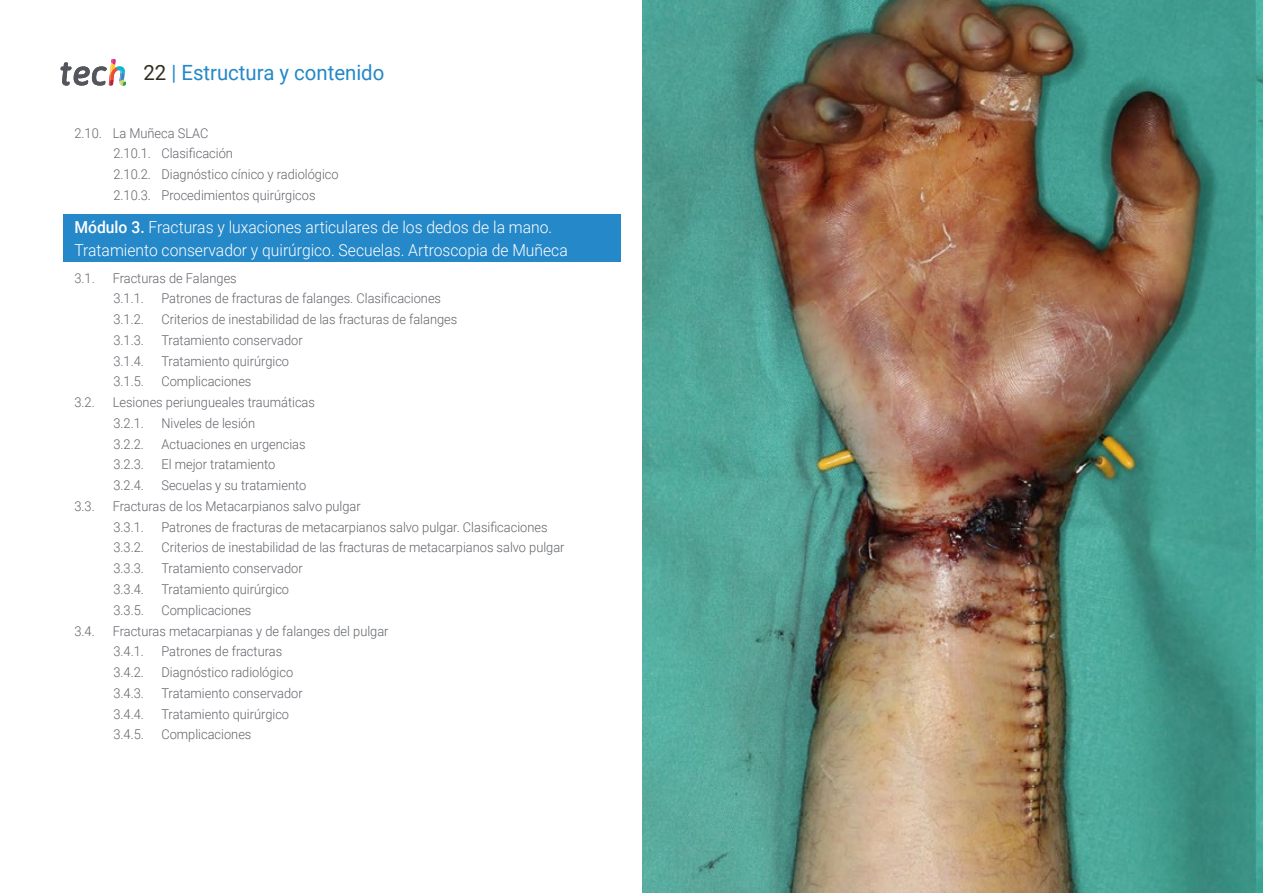
<style>
.page{position:relative;width:1263px;height:893px;background:#fff}
.page>*{position:absolute;margin:0;border:0;box-sizing:border-box;transform-origin:0 0}
.t1{font:21px "Roboto";color:#2488c9}
.t2{font:300 16.5px/22.5px "Roboto";color:#fff;scale:.95 1}
.t3{font:300 13.5px/20.7px "Roboto";color:#61646a;scale:.95 1}
.s1{color:#312e20}
.s2{font-weight:500}
</style>
<div class="page">
<img style="left:642px;top:0;width:621px;height:893px">
<div style="left:63px;top:214px;width:558px;height:48px;background:#2488c9"></div>
<svg style="left:61px;top:59px;width:65px;height:27px"></svg>
<h1 class="t1" style="left:144px;top:57px;width:242px"><span class="s1">22</span> | Estructura y contenido</h1>
<p class="t3" style="left:113px;top:122px;width:239px;text-indent:-39px">2.10. La Muñeca SLAC<br>2.10.1. Clasificación<br>2.10.2. Diagnóstico cínico y radiológico<br>2.10.3. Procedimientos quirúrgicos</p>
<p class="t2" style="left:74px;top:215px;width:521px"><span class="s2">Módulo 3.</span> Fracturas y luxaciones articulares de los dedos de la mano.<br>Tratamiento conservador y quirúrgico. Secuelas. Artroscopia de Muñeca</p>
<p class="t3" style="left:74px;top:267px;width:23px">3.1.</p>
<p class="t3" style="left:113px;top:267px;width:132px">Fracturas de Falanges<br>3.1.1.</p>
<p class="t3" style="left:161px;top:288px;width:296px">Patrones de fracturas de falanges. Clasificaciones</p>
<p class="t3" style="left:113px;top:309px;width:34px">3.1.2.</p>
<p class="t3" style="left:161px;top:309px;width:313px">Criterios de inestabilidad de las fracturas de falanges</p>
<p class="t3" style="left:113px;top:329px;width:34px">3.1.3.</p>
<p class="t3" style="left:161px;top:329px;width:150px">Tratamiento conservador</p>
<p class="t3" style="left:113px;top:350px;width:34px">3.1.4.</p>
<p class="t3" style="left:161px;top:350px;width:136px">Tratamiento quirúrgico</p>
<p class="t3" style="left:113px;top:371px;width:34px">3.1.5.</p>
<p class="t3" style="left:161px;top:371px;width:96px">Complicaciones</p>
<p class="t3" style="left:74px;top:392px;width:23px">3.2.</p>
<p class="t3" style="left:113px;top:392px;width:214px">Lesiones periungueales traumáticas<br>3.2.1.</p>
<p class="t3" style="left:161px;top:412px;width:100px">Niveles de lesión</p>
<p class="t3" style="left:113px;top:433px;width:34px">3.2.2.</p>
<p class="t3" style="left:161px;top:433px;width:153px">Actuaciones en urgencias</p>
<p class="t3" style="left:113px;top:454px;width:34px">3.2.3.</p>
<p class="t3" style="left:161px;top:454px;width:121px">El mejor tratamiento</p>
<p class="t3" style="left:113px;top:475px;width:34px">3.2.4.</p>
<p class="t3" style="left:161px;top:475px;width:154px">Secuelas y su tratamiento</p>
<p class="t3" style="left:74px;top:495px;width:23px">3.3.</p>
<p class="t3" style="left:113px;top:495px;width:263px">Fracturas de los Metacarpianos salvo pulgar<br>3.3.1.</p>
<p class="t3" style="left:161px;top:516px;width:408px">Patrones de fracturas de metacarpianos salvo pulgar. Clasificaciones</p>
<p class="t3" style="left:113px;top:537px;width:34px">3.3.2.</p>
<p class="t3" style="left:161px;top:537px;width:426px">Criterios de inestabilidad de las fracturas de metacarpianos salvo pulgar</p>
<p class="t3" style="left:113px;top:558px;width:34px">3.3.3.</p>
<p class="t3" style="left:161px;top:558px;width:150px">Tratamiento conservador</p>
<p class="t3" style="left:113px;top:578px;width:34px">3.3.4.</p>
<p class="t3" style="left:161px;top:578px;width:136px">Tratamiento quirúrgico</p>
<p class="t3" style="left:113px;top:599px;width:34px">3.3.5.</p>
<p class="t3" style="left:161px;top:599px;width:96px">Complicaciones</p>
<p class="t3" style="left:74px;top:620px;width:23px">3.4.</p>
<p class="t3" style="left:113px;top:620px;width:292px">Fracturas metacarpianas y de falanges del pulgar<br>3.4.1.</p>
<p class="t3" style="left:161px;top:641px;width:129px">Patrones de fracturas</p>
<p class="t3" style="left:113px;top:661px;width:34px">3.4.2.</p>
<p class="t3" style="left:161px;top:661px;width:140px">Diagnóstico radiológico</p>
<p class="t3" style="left:113px;top:682px;width:34px">3.4.3.</p>
<p class="t3" style="left:161px;top:682px;width:150px">Tratamiento conservador</p>
<p class="t3" style="left:113px;top:703px;width:34px">3.4.4.</p>
<p class="t3" style="left:161px;top:703px;width:136px">Tratamiento quirúrgico</p>
<p class="t3" style="left:113px;top:724px;width:34px">3.4.5.</p>
<p class="t3" style="left:161px;top:724px;width:96px">Complicaciones</p>
</div>
